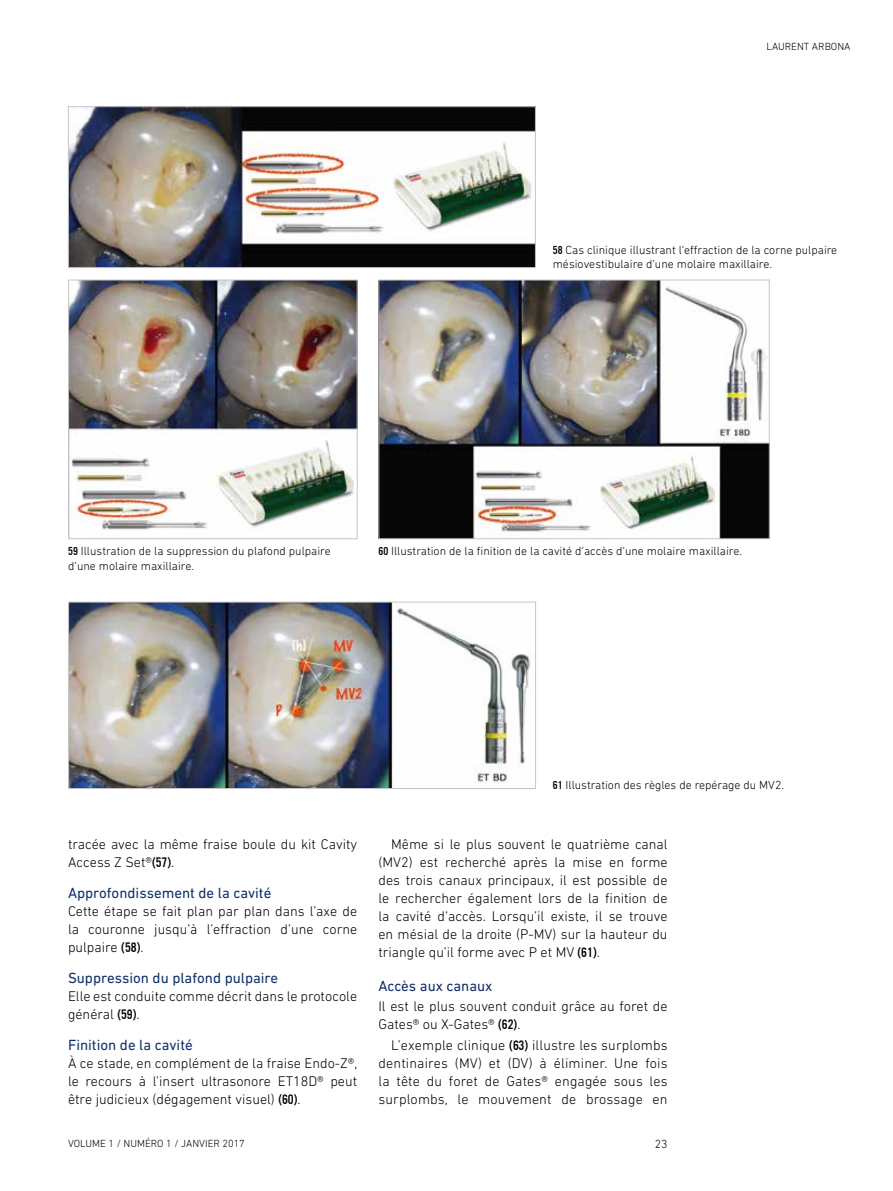
<style>
.page{position:relative;width:893px;height:1191px;background:#fff}
.page>*{position:absolute;margin:0;border:0;box-sizing:border-box;transform-origin:0 0}
.t1{font:15px "DIN Next LT Pro";color:#103169}
.t2{font:300 14.25px/18px "DIN Next LT Pro";color:#000;text-align:justify}
.t3{font:300 12px/14.4px "DIN Next Rounded LT Pro";color:#000}
.t4{font:300 10.5px "DIN Next Rounded LT Pro";color:#000}
.s1{font-family:"U.S.101";font-weight:400}
</style>
<div class="page">
<img style="left:70px;top:108px;width:464px;height:158px">
<div style="left:68px;top:106px;width:468px;height:162px;border:1px solid #c6c6c6"></div>
<img style="left:70px;top:604px;width:463px;height:183px">
<div style="left:68px;top:602px;width:468px;height:187px;border:1px solid #c6c6c6"></div>
<img style="left:70px;top:282px;width:286px;height:248px">
<div style="left:68px;top:280px;width:290px;height:259px;border:1px solid #c6c6c6"></div>
<img style="left:380px;top:282px;width:388px;height:255px">
<div style="left:378px;top:280px;width:392px;height:259px;border:1px solid #c6c6c6"></div>
<p class="t4" style="left:766px;top:41px;width:85px">LAURENT ARBONA</p>
<p class="t3" style="left:553px;top:242px;width:286px"><span class="s1">58</span> Cas clinique illustrant l’effraction de la corne pulpaire mésiovestibulaire d’une molaire maxillaire.</p>
<p class="t3" style="left:68px;top:544px;width:264px"><span class="s1">59</span> Illustration de la suppression du plafond pulpaire d’une molaire maxillaire.</p>
<p class="t3" style="left:378px;top:544px;width:365px"><span class="s1">60</span> Illustration de la finition de la cavité d’accès d’une molaire maxillaire.</p>
<p class="t2" style="left:68px;top:835px;width:291px">tracée avec la même fraise boule du kit Cavity<br>Access Z Set®<span class="s1">(57)</span>.</p>
<p class="t1" style="left:68px;top:884px;width:205px">Approfondissement de la cavité</p>
<p class="t2" style="left:68px;top:902px;width:291px">Cette étape se fait plan par plan dans l’axe de la couronne jusqu’à l’effraction d’une corne pulpaire <span class="s1">(58)</span>.</p>
<p class="t1" style="left:68px;top:969px;width:212px">Suppression du plafond pulpaire</p>
<p class="t2" style="left:68px;top:987px;width:291px">Elle est conduite comme décrit dans le protocole général <span class="s1">(59)</span>.</p>
<p class="t1" style="left:68px;top:1036px;width:126px">Finition de la cavité</p>
<p class="t2" style="left:68px;top:1053px;width:291px">À ce stade, en complément de la fraise Endo-Z®, le recours à l’insert ultrasonore ET18D® peut être judicieux (dégagement visuel) <span class="s1">(60)</span>.</p>
<p class="t3" style="left:553px;top:777px;width:233px"><span class="s1">61</span> Illustration des règles de repérage du MV2.</p>
<p class="t2" style="left:378px;top:835px;width:291px;text-indent:13px">Même si le plus souvent le quatrième canal (MV2) est recherché après la mise en forme des trois canaux principaux, il est possible de le rechercher également lors de la finition de la cavité d’accès. Lorsqu’il existe, il se trouve en mésial de la droite (P-MV) sur la hauteur du triangle qu’il forme avec P et MV <span class="s1">(61)</span>.</p>
<p class="t1" style="left:378px;top:977px;width:116px">Accès aux canaux</p>
<p class="t2" style="left:378px;top:997px;width:291px">Il est le plus souvent conduit grâce au foret de<br>Gates® ou X-Gates® <span class="s1">(62)</span>.</p>
<p class="t2" style="left:378px;top:1035px;width:291px;text-indent:13px">L’exemple clinique <span class="s1">(63)</span> illustre les surplombs dentinaires (MV) et (DV) à éliminer. Une fois la tête du foret de Gates® engagée sous les surplombs, le mouvement de brossage en</p>
<p class="t4" style="left:68px;top:1137px;width:178px">VOLUME 1 / NUMÉRO 1 / JANVIER 2017</p>
<p class="t3" style="left:655px;top:1136px;width:14px">23</p>
</div>
